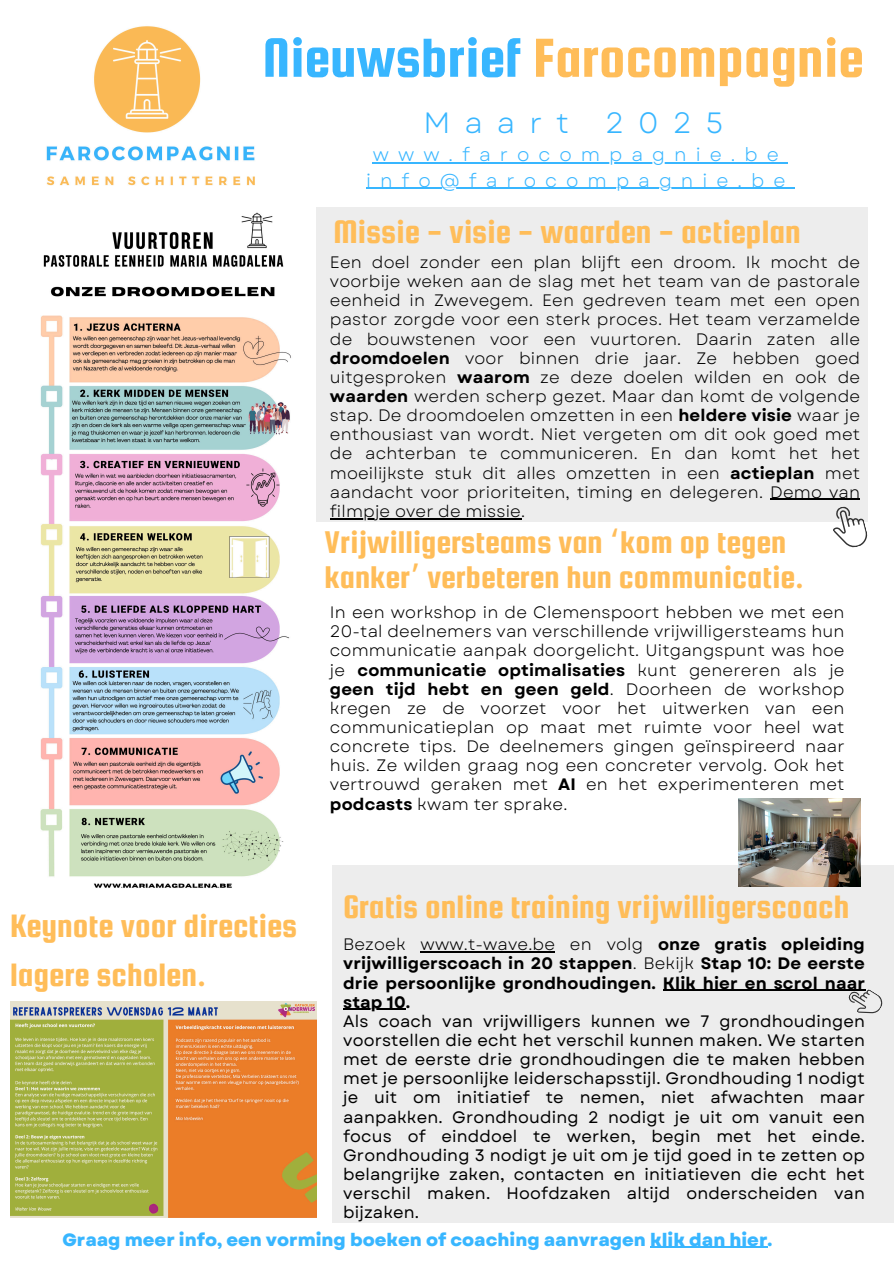
<style>
.page{position:relative;width:894px;height:1264px;background:#fff}
.page>*{position:absolute;margin:0;border:0;box-sizing:border-box;transform-origin:0 0}
.t1{font:58.8px "Squada One";color:#ffbd59}
.t2{font:34.65px/48.4px "Squada One";color:#ffbd59}
.t3{font:33.6px/35px "Squada One";color:#ffbd59}
.t4{font:29.25px "Garet";letter-spacing:.48em;color:#38b6ff}
.t5{font:18.75px "Garet";letter-spacing:.48em;color:#38b6ff}
.t6{font:800 17.85px "Garet";color:#38b6ff}
.t7{font:16.5px/19.2px "Garet";letter-spacing:.01em;color:#000;text-align:justify}
.t8{font:16.5px/19.2px "Garet";letter-spacing:.01em;color:#000}
.t9{font:700 16.5px/19.2px "Garet";letter-spacing:.01em;color:#000;text-align:justify}
.s1{color:#38b6ff}
.s2{font-weight:700}
.s3{font-family:"Noto Sans Gurmukhi"}
.s4{font-weight:400}
</style>
<div class="page">
<div style="left:316px;top:207px;width:550px;height:314px;background:#ededed"></div>
<div style="left:332px;top:865px;width:561px;height:357px;background:#ededed"></div>
<img style="left:46px;top:26px;width:209px;height:160px">
<img style="left:40px;top:212px;width:251px;height:676px">
<img style="left:10px;top:1001px;width:306px;height:216px">
<svg style="left:828px;top:505px;width:40px;height:43px"></svg>
<img style="left:738px;top:798px;width:122px;height:88px">
<hr style="left:373px;top:162px;width:414px;height:1px;background:#38b6ff">
<hr style="left:366px;top:188px;width:428px;height:1px;background:#38b6ff">
<hr style="left:770px;top:499px;width:90px;height:1px;background:#000">
<hr style="left:330px;top:518px;width:191px;height:1px;background:#000">
<hr style="left:420px;top:951px;width:135px;height:1px;background:#000">
<hr style="left:662px;top:989px;width:202px;height:1px;background:#000">
<hr style="left:343px;top:1008px;width:62px;height:1px;background:#000">
<hr style="left:650px;top:1246px;width:117px;height:1px;background:#38b6ff">
<svg style="left:845px;top:989px;width:38px;height:25px"></svg>
<h2 class="t1" style="left:262px;top:26px;width:602px"><span class="s1">Nieuwsbrief</span> Farocompagnie</h2>
<p class="t4" style="left:423px;top:101px;width:301px">Maart 2025</p>
<h2 class="t5" style="left:373px;top:141px;width:407px">www.farocompagnie.be</h2>
<p class="t5" style="left:366px;top:167px;width:421px">info@farocompagnie.be</p>
<p class="t2" style="left:333px;top:207px;width:469px">Missie - visie - waarden - actieplan</p>
<h2 class="t7" style="left:330px;top:253px;width:531px">Een doel zonder een plan blijft een droom. Ik mocht de voorbije weken aan de slag met het team van de pastorale eenheid in Zwevegem. Een gedreven team met een open pastor zorgde voor een sterk proces. Het team verzamelde de bouwstenen voor een vuurtoren. Daarin zaten alle <span class="s2">droomdoelen</span> voor binnen drie jaar. Ze hebben goed uitgesproken <span class="s2">waarom</span> ze deze doelen wilden en ook de <span class="s2">waarden</span> werden scherp gezet. Maar dan komt de volgende stap. De droomdoelen omzetten in een <span class="s2">heldere visie</span> waar je enthousiast van wordt. Niet vergeten om dit ook goed met de achterban te communiceren. En dan komt het het moeilijkste stuk dit alles omzetten in een <span class="s2">actieplan</span> met aandacht voor prioriteiten, timing en delegeren. Demo van</h2>
<p class="t7" style="left:330px;top:501px;width:197px">filmpje over de missie.</p>
<p class="t3" style="left:324px;top:524px;width:480px">Vrijwilligersteams van <span class="s3">‘</span>kom op tegen kanker<span class="s3">’</span> verbeteren hun communicatie.</p>
<h3 class="t7" style="left:330px;top:602px;width:516px">In een workshop in de Clemenspoort hebben we met een 20-tal deelnemers van verschillende vrijwilligersteams hun communicatie aanpak doorgelicht. Uitgangspunt was hoe je <span class="s2">communicatie optimalisaties</span> kunt genereren als je <span class="s2">geen tijd hebt en geen geld</span>. Doorheen de workshop kregen ze de voorzet voor het uitwerken van een communicatieplan op maat met ruimte voor heel wat concrete tips. De deelnemers gingen geïnspireerd naar huis. Ze wilden graag nog een concreter vervolg. Ook het vertrouwd geraken met <span class="s2">AI</span> en het experimenteren met <span class="s2">podcasts</span> kwam ter sprake.</h3>
<p class="t2" style="left:10px;top:901px;width:288px">Keynote voor directies lagere scholen.</p>
<p class="t2" style="left:343px;top:882px;width:507px">Gratis online training vrijwilligerscoach</p>
<h2 class="t9" style="left:343px;top:935px;width:523px"><span class="s4">Bezoek www.t-wave.be en volg</span> onze gratis opleiding vrijwilligerscoach in 20 stappen<span class="s4">. Bekijk</span> Stap 10: De eerste drie persoonlijke grondhoudingen. Klik hier en scrol naar</h2>
<p class="t8" style="left:343px;top:992px;width:523px"><span class="s2">stap 10.<br></span>Als coach van vrijwilligers kunnen we 7 grondhoudingen voorstellen die echt het verschil kunnen maken. We starten met de eerste drie grondhoudingen die te maken hebben met je persoonlijke leiderschapsstijl. Grondhouding 1 nodigt je uit om initiatief te nemen, niet afwachten maar aanpakken. Grondhouding 2 nodigt je uit om vanuit een focus of einddoel te werken, begin met het einde.<br>Grondhouding 3 nodigt je uit om je tijd goed in te zetten op belangrijke zaken, contacten en initiatieven die echt het</p>
<p class="t8" style="left:343px;top:1183px;width:523px">verschil maken. Hoofdzaken altijd onderscheiden van bijzaken.</p>
<p class="t6" style="left:62px;top:1226px;width:711px">Graag meer info, een vorming boeken of coaching aanvragen klik dan hier.</p>
</div>
